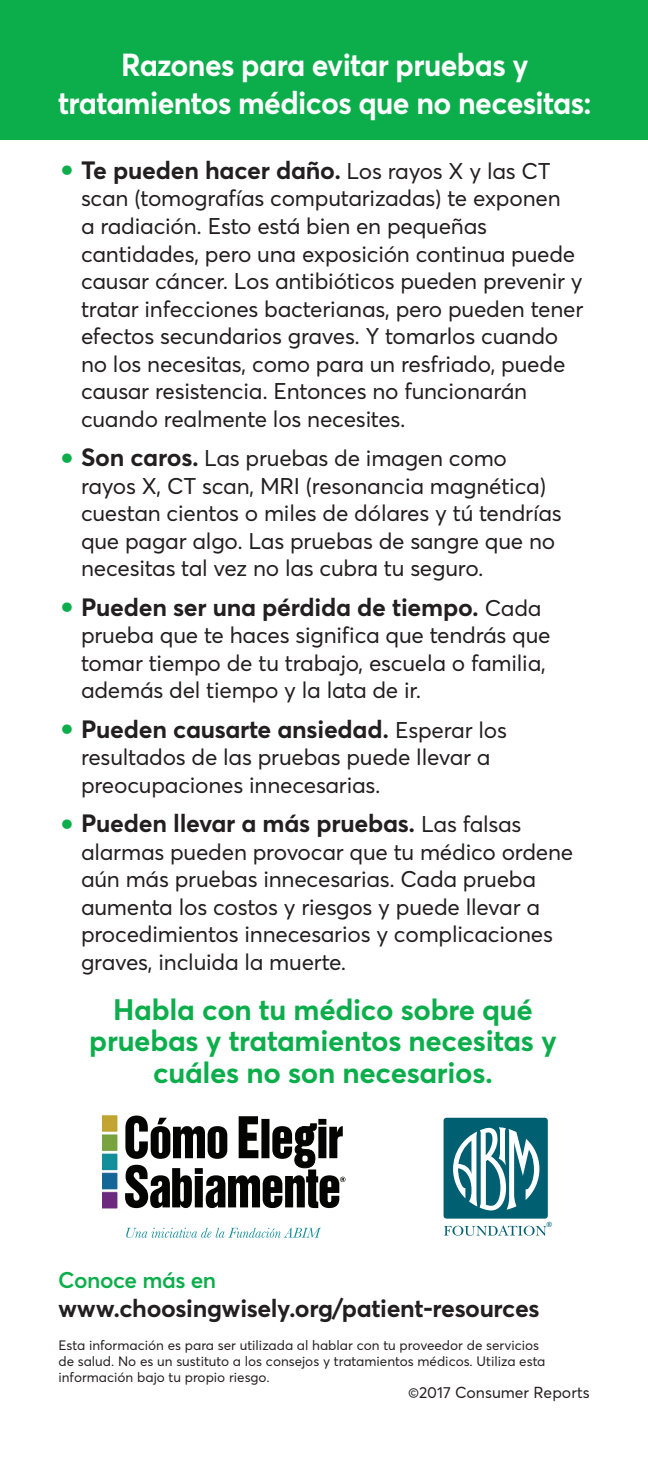
<style>
.page{position:relative;width:648px;height:1458px;background:#fff}
.page>*{position:absolute;margin:0;border:0;box-sizing:border-box;transform-origin:0 0}
.WhiteHeading_Back{font:700 31.5px/38.2px "Averta";letter-spacing:-.02em;color:#fff;text-align:center;scale:.95 1}
.Back_Green_Subhead{font:700 29.25px/31.5px "Averta";letter-spacing:-.01em;color:#0cae4c;text-align:center}
.URL{font:700 24.75px "Averta";letter-spacing:-.01em;color:#231f20}
.t1{font:22.5px/27.7px "Averta";letter-spacing:-.01em;color:#231f20}
.Conoce{font:600 22.5px "Averta";letter-spacing:-.02em;color:#0cae4c}
.Copyright{font:15.75px "Averta";color:#231f20}
.Disclaimer{font:13.5px/15.8px "Averta";color:#231f20}
.t2{font:600 7.88px "New Baskerville";color:#006072}
.s1{font-size:40.5px;color:#0cae4c}
.s2{font-weight:400;font-size:22.5px}
.s3{font-weight:700;font-size:40.5px;color:#0cae4c}
.s4{font-weight:700;font-size:24.75px}
</style>
<div class="page">
<div style="left:0;top:0;width:648px;height:139px;background:#0cae4c"></div>
<img style="left:102px;top:1115px;width:16px;height:94px">
<svg style="left:126px;top:1228px;width:195px;height:10px"></svg>
<svg style="left:125px;top:1116px;width:220px;height:92px"></svg>
<div style="left:444px;top:1118px;width:104px;height:101px;background:#006072;border-radius:3px"></div>
<svg style="left:453px;top:1127px;width:86px;height:83px"></svg>
<svg style="left:444px;top:1226px;width:102px;height:10px"></svg>
<p class="WhiteHeading_Back" style="left:58px;top:45px;width:563px">Razones para evitar pruebas y tratamientos médicos que no necesitas:</p>
<p class="URL" style="left:58px;top:154px;width:494px"><span class="s1">•</span> Te pueden hacer daño. <span class="s2">Los rayos X y las CT</span></p>
<p class="t1" style="left:81px;top:184px;width:504px">scan (tomografías computarizadas) te exponen<br>a radiación. Esto está bien en pequeñas cantidades, pero una exposición continua puede causar cáncer. Los antibióticos pueden prevenir y tratar infecciones bacterianas, pero pueden tener efectos secundarios graves. Y tomarlos cuando no los necesitas, como para un resfriado, puede causar resistencia. Entonces no funcionarán cuando realmente los necesites.</p>
<p class="t1" style="left:81px;top:444px;width:482px;text-indent:-22px"><span class="s3">•</span> <span class="s4">Son caros.</span> Las pruebas de imagen como rayos X, CT scan, MRI (resonancia magnética) cuestan cientos o miles de dólares y tú tendrías que pagar algo. Las pruebas de sangre que no necesitas tal vez no las cubra tu seguro.</p>
<p class="URL" style="left:58px;top:591px;width:485px"><span class="s1">•</span> Pueden ser una pérdida de tiempo. <span class="s2">Cada</span></p>
<p class="t1" style="left:81px;top:622px;width:471px">prueba que te haces significa que tendrás que tomar tiempo de tu trabajo, escuela o familia, además del tiempo y la lata de ir.</p>
<p class="URL" style="left:58px;top:713px;width:450px"><span class="s1">•</span> Pueden causarte ansiedad. <span class="s2">Esperar los</span></p>
<p class="t1" style="left:81px;top:744px;width:411px">resultados de las pruebas puede llevar a preocupaciones innecesarias.</p>
<p class="URL" style="left:58px;top:808px;width:464px"><span class="s1">•</span> Pueden llevar a más pruebas. <span class="s2">Las falsas</span></p>
<p class="t1" style="left:81px;top:838px;width:494px">alarmas pueden provocar que tu médico ordene aún más pruebas innecesarias. Cada prueba aumenta los costos y riesgos y puede llevar a procedimientos innecesarios y complicaciones graves, incluida la muerte.</p>
<p class="Back_Green_Subhead" style="left:89px;top:994px;width:469px">Habla con tu médico sobre qué pruebas y tratamientos necesitas y cuáles no son necesarios.</p>
<p class="t2" style="left:546px;top:1220px;width:7px">®</p>
<p class="Conoce" style="left:58px;top:1265px;width:159px">Conoce más en</p>
<p class="URL" style="left:58px;top:1292px;width:483px">www.choosingwisely.org/patient-resources</p>
<p class="Disclaimer" style="left:58px;top:1337px;width:489px">Esta información es para ser utilizada al hablar con tu proveedor de servicios de salud. No es un sustituto a los consejos y tratamientos médicos. Utiliza esta información bajo tu propio riesgo.</p>
<p class="Copyright" style="left:408px;top:1382px;width:183px">©2017 Consumer Reports</p>
</div>
